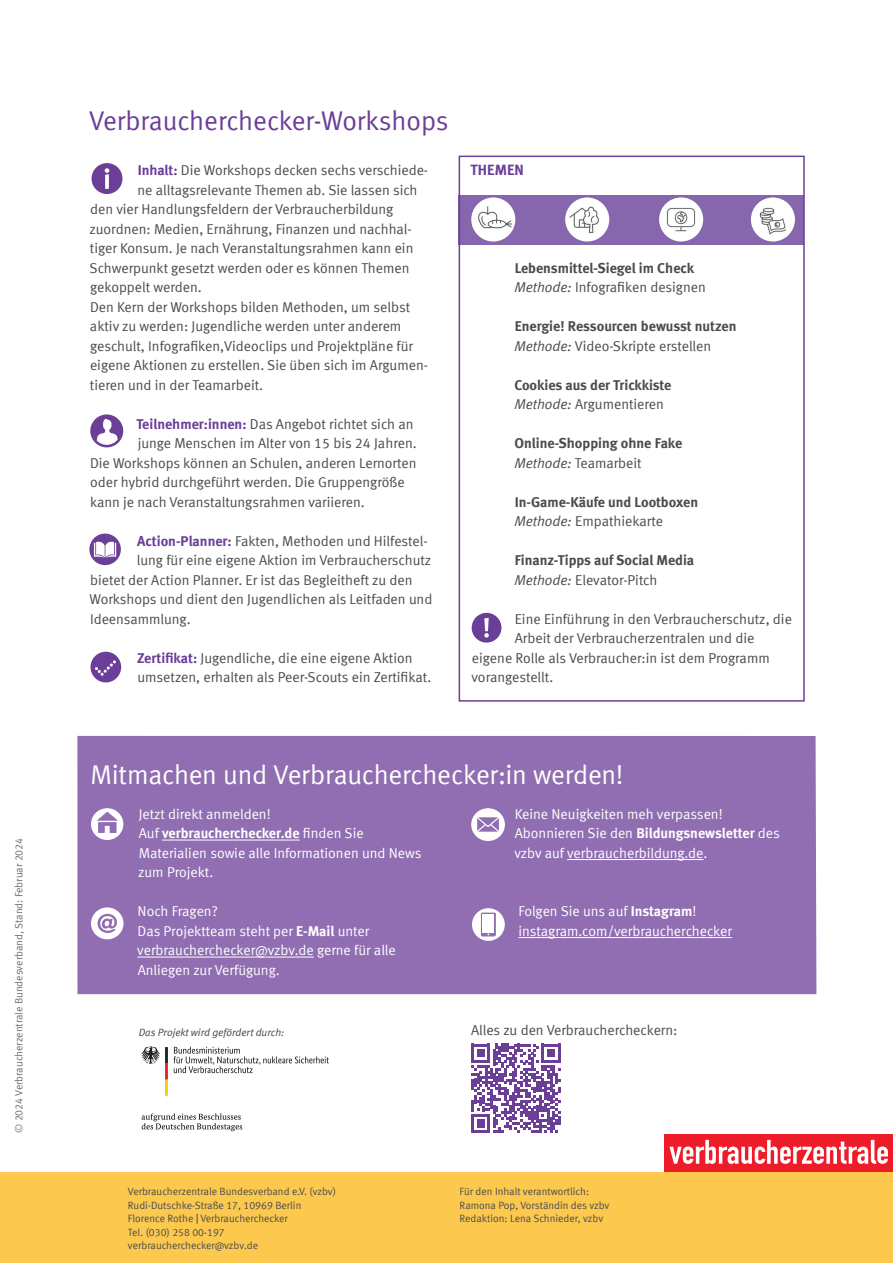
<style>
.page{position:relative;width:893px;height:1263px;background:#fff}
.page>*{position:absolute;margin:0;border:0;box-sizing:border-box;transform-origin:0 0}
.Head_1_weiss{font:27px "VZ Meta LF";letter-spacing:-.015em;color:#fff}
.Ü2{font:27px "VZ Meta LF";color:#6b3e98}
.Body{font:700 15px "VZ Meta LF";color:#6b3e98}
.Body-2{font:14.25px/19.5px "VZ Meta LF";color:#4b4c4d}
.Body-3{font:14.25px/19.5px "VZ Meta LF";color:#fff}
.Head_2{font:700 14.25px "VZ Meta LF";color:#4b4c4d}
.Head_2-2{font:14.25px "VZ Meta LF";color:#4b4c4d}
.Impressum{font:10.5px/13.5px "VZ Meta LF";color:#4b4c4d}
.Impressum-2{font:10.5px "VZ Meta LF";color:#6c6d70}
.t1{font:italic 10.5px "VZ Meta LF";color:#424445}
.s1{font-weight:700;color:#6b3e98}
.s2{font-style:italic}
.s3{font-weight:700}
</style>
<div class="page">
<div style="left:0;top:1172px;width:893px;height:91px;background:#fcc94e"></div>
<div style="left:77px;top:736px;width:739px;height:258px;background:#906eb1"></div>
<hr style="left:162px;top:840px;width:138px;height:1px;background:#fff">
<hr style="left:137px;top:957px;width:177px;height:1px;background:#fff">
<div style="left:664px;top:1134px;width:229px;height:38px;background:#ee1c28"></div>
<svg style="left:669px;top:1140px;width:219px;height:24px"></svg>
<hr style="left:567px;top:859px;width:137px;height:1px;background:#fff">
<hr style="left:518px;top:937px;width:214px;height:1px;background:#fff">
<svg style="left:142px;top:1113px;width:100px;height:18px"></svg>
<svg style="left:141px;top:1046px;width:188px;height:50px"></svg>
<svg style="left:90px;top:414px;width:33px;height:33px"></svg>
<svg style="left:89px;top:534px;width:32px;height:31px"></svg>
<svg style="left:471px;top:1044px;width:89px;height:89px"></svg>
<svg style="left:91px;top:907px;width:33px;height:32px"></svg>
<svg style="left:472px;top:908px;width:33px;height:33px"></svg>
<div style="left:483px;top:914px;width:11px;height:19px;background:#fff"></div>
<svg style="left:471px;top:808px;width:34px;height:33px"></svg>
<svg style="left:92px;top:163px;width:30px;height:31px"></svg>
<svg style="left:91px;top:808px;width:32px;height:32px"></svg>
<div style="left:459px;top:195px;width:345px;height:50px;background:#8666ac"></div>
<img style="left:471px;top:197px;width:44px;height:44px;border-radius:22px">
<img style="left:565px;top:197px;width:44px;height:44px;border-radius:22px">
<img style="left:659px;top:197px;width:44px;height:44px;border-radius:22px">
<img style="left:751px;top:197px;width:44px;height:44px;border-radius:22px">
<div style="left:459px;top:156px;width:346px;height:546px;border:2px solid #6b3e98"></div>
<svg style="left:472px;top:613px;width:29px;height:30px"></svg>
<svg style="left:90px;top:652px;width:31px;height:30px"></svg>
<p class="Impressum-2" style="left:13px;top:1133px;width:297px;rotate:-90deg">© 2024 Verbraucherzentrale Bundesverband, Stand: Februar 2024</p>
<h2 class="Ü2" style="left:89px;top:105px;width:361px">Verbraucherchecker-Workshops</h2>
<p class="Body-2" style="left:138px;top:160px;width:292px"><span class="s1">Inhalt:</span> Die Workshops decken sechs verschiede-</p>
<p class="Body-2" style="left:137px;top:180px;width:282px">ne alltagsrelevante Themen ab. Sie lassen sich</p>
<p class="Body-2" style="left:90px;top:199px;width:305px">den vier Handlungsfeldern der Verbraucherbildung</p>
<p class="Body-2" style="left:90px;top:219px;width:324px">zuordnen: Medien, Ernährung, Finanzen und nachhal-</p>
<p class="Body-2" style="left:90px;top:238px;width:325px">tiger Konsum. Je nach Veranstaltungsrahmen kann ein</p>
<p class="Body-2" style="left:90px;top:258px;width:321px">Schwerpunkt gesetzt werden oder es können Themen</p>
<p class="Body-2" style="left:90px;top:277px;width:113px">gekoppelt werden.</p>
<p class="Body-2" style="left:90px;top:297px;width:322px">Den Kern der Workshops bilden Methoden, um selbst</p>
<p class="Body-2" style="left:90px;top:316px;width:313px">aktiv zu werden: Jugendliche werden unter anderem</p>
<p class="Body-2" style="left:90px;top:336px;width:324px">geschult, Infografiken,Videoclips und Projektpläne für</p>
<p class="Body-2" style="left:90px;top:355px;width:340px">eigene Aktionen zu erstellen. Sie üben sich im Argumen-</p>
<p class="Body-2" style="left:90px;top:375px;width:175px">tieren und in der Teamarbeit.</p>
<p class="Body-2" style="left:136px;top:414px;width:279px"><span class="s1">Teilnehmer:innen:</span> Das Angebot richtet sich an</p>
<p class="Body-2" style="left:138px;top:433px;width:280px">junge Menschen im Alter von 15 bis 24 Jahren.</p>
<p class="Body-2" style="left:90px;top:453px;width:328px">Die Workshops können an Schulen, anderen Lernorten</p>
<p class="Body-2" style="left:90px;top:472px;width:316px">oder hybrid durchgeführt werden. Die Gruppengröße</p>
<p class="Body-2" style="left:90px;top:492px;width:276px">kann je nach Veranstaltungsrahmen variieren.</p>
<p class="Body-2" style="left:137px;top:531px;width:292px"><span class="s1">Action-Planner:</span> Fakten, Methoden und Hilfestel-</p>
<p class="Body-2" style="left:137px;top:550px;width:296px">lung für eine eigene Aktion im Verbraucherschutz</p>
<p class="Body-2" style="left:90px;top:570px;width:324px">bietet der Action Planner. Er ist das Begleitheft zu den</p>
<p class="Body-2" style="left:90px;top:589px;width:344px">Workshops und dient den Jugendlichen als Leitfaden und</p>
<p class="Body-2" style="left:90px;top:609px;width:102px">Ideensammlung.</p>
<p class="Body-2" style="left:137px;top:648px;width:296px"><span class="s1">Zertifikat:</span> Jugendliche, die eine eigene Aktion umsetzen, erhalten als Peer-Scouts ein Zertifikat.</p>
<p class="Body" style="left:471px;top:161px;width:55px">THEMEN</p>
<p class="Head_2" style="left:515px;top:259px;width:181px">Lebensmittel-Siegel im Check</p>
<p class="Head_2-2" style="left:514px;top:279px;width:193px"><span class="s2">Methode:</span> Infografiken designen</p>
<p class="Head_2" style="left:515px;top:318px;width:223px">Energie! Ressourcen bewusst nutzen</p>
<p class="Head_2-2" style="left:514px;top:337px;width:198px"><span class="s2">Methode:</span> Video-Skripte erstellen</p>
<p class="Head_2" style="left:515px;top:376px;width:158px">Cookies aus der Trickkiste</p>
<p class="Head_2-2" style="left:514px;top:396px;width:151px"><span class="s2">Methode:</span> Argumentieren</p>
<p class="Head_2" style="left:515px;top:435px;width:169px">Online-Shopping ohne Fake</p>
<p class="Head_2-2" style="left:514px;top:454px;width:129px"><span class="s2">Methode:</span> Teamarbeit</p>
<p class="Head_2" style="left:515px;top:493px;width:185px">In-Game-Käufe und Lootboxen</p>
<p class="Head_2-2" style="left:514px;top:513px;width:150px"><span class="s2">Methode:</span> Empathiekarte</p>
<p class="Head_2" style="left:515px;top:552px;width:181px">Finanz-Tipps auf Social Media</p>
<p class="Head_2-2" style="left:514px;top:571px;width:145px"><span class="s2">Methode:</span> Elevator-Pitch</p>
<p class="Body-2" style="left:515px;top:609px;width:279px">Eine Einführung in den Verbraucherschutz, die</p>
<p class="Body-2" style="left:515px;top:628px;width:241px">Arbeit der Verbraucherzentralen und die</p>
<p class="Body-2" style="left:472px;top:648px;width:299px">eigene Rolle als Verbraucher:in ist dem Programm</p>
<p class="Body-2" style="left:471px;top:667px;width:83px">vorangestellt.</p>
<p class="Head_1_weiss" style="left:90px;top:759px;width:534px">Mitmachen und Verbraucherchecker:in werden!</p>
<p class="Body-3" style="left:514px;top:804px;width:267px">Keine Neuigkeiten meh verpassen!<br>Abonnieren Sie den <span class="s3">Bildungsnewsletter</span> des vzbv auf verbraucherbildung.de.</p>
<p class="Body-3" style="left:138px;top:804px;width:285px">Jetzt direkt anmelden!<br>Auf <span class="s3">verbraucherchecker.de</span> finden Sie<br>Materialien sowie alle Informationen und News zum Projekt.</p>
<p class="Body-3" style="left:137px;top:901px;width:260px">Noch Fragen?<br>Das Projektteam steht per <span class="s3">E-Mail</span> unter verbraucherchecker@vzbv.de gerne für alle<br>Anliegen zur Verfügung.</p>
<p class="Body-3" style="left:518px;top:901px;width:215px">Folgen Sie uns auf <span class="s3">Instagram</span>! instagram.com/verbraucherchecker</p>
<p class="t1" style="left:139px;top:1026px;width:147px">Das Projekt wird gefördert durch:</p>
<p class="Body-2" style="left:471px;top:1020px;width:208px">Alles zu den Verbrauchercheckern:</p>
<p class="Impressum" style="left:128px;top:1185px;width:210px">Verbraucherzentrale Bundesverband e.V. (vzbv)<br>Rudi-Dutschke-Straße 17, 10969 Berlin<br>Florence Rothe Verbraucherchecker</p>
<p class="Impressum" style="left:128px;top:1225px;width:132px">Tel. (030) 258 00-197 verbraucherchecker@vzbv.de</p>
<p class="Impressum" style="left:460px;top:1185px;width:151px">Für den Inhalt verantwortlich:<br>Ramona Pop, Vorständin des vzbv</p>
<p class="Impressum" style="left:460px;top:1212px;width:145px">Redaktion: Lena Schnieder, vzbv</p>
</div>
